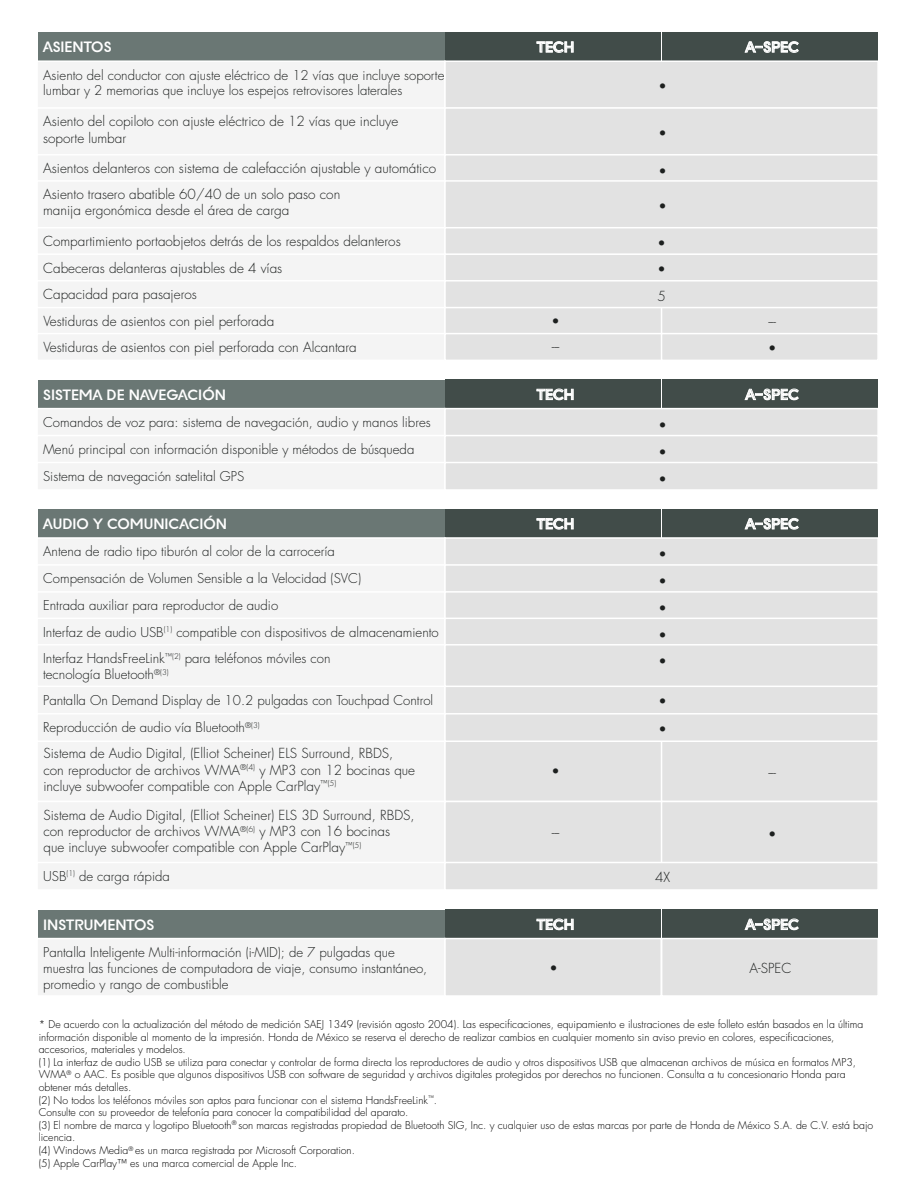
<style>
.page{position:relative;width:918px;height:1188px;background:#fff}
.page>*{position:absolute;margin:0;border:0;box-sizing:border-box;transform-origin:0 0}
.t1{font:700 14.25px "Acura Bespoke";color:#fff}
.t2{font:300 13.5px/16.2px "Futura Std";color:#1d201f}
.t3{font:300 13.2px/15.9px "Futura Std";color:#1d201f}
.t4{font:300 10.5px/12.6px "Futura Std";color:#000}
</style>
<div class="page">
<div style="left:38px;top:32px;width:593px;height:29px;background:#6a7774"></div>
<div style="left:36px;top:307px;width:410px;height:28px;background:#f4f4f4"></div>
<div style="left:445px;top:32px;width:216px;height:28px;background:#414c49"></div>
<svg style="left:537px;top:41px;width:37px;height:12px"></svg>
<div style="left:662px;top:32px;width:215px;height:28px;background:#414c49"></div>
<svg style="left:745px;top:41px;width:54px;height:12px"></svg>
<div style="left:36px;top:739px;width:410px;height:63px;background:#f4f4f4"></div>
<div style="left:36px;top:801px;width:410px;height:63px;background:#f4f4f4;border:2px solid #fff"></div>
<div style="left:36px;top:333px;width:410px;height:28px;background:#f4f4f4;border:2px solid #fff"></div>
<div style="left:36px;top:60px;width:410px;height:49px;background:#f4f4f4;border:2px solid #fff"></div>
<div style="left:38px;top:380px;width:593px;height:29px;background:#6a7774"></div>
<div style="left:445px;top:380px;width:216px;height:28px;background:#414c49"></div>
<svg style="left:537px;top:389px;width:37px;height:11px"></svg>
<div style="left:662px;top:380px;width:215px;height:28px;background:#414c49"></div>
<svg style="left:745px;top:388px;width:54px;height:12px"></svg>
<div style="left:36px;top:408px;width:410px;height:29px;background:#f4f4f4;border:2px solid #fff"></div>
<div style="left:36px;top:435px;width:410px;height:29px;background:#f4f4f4;border:2px solid #fff"></div>
<div style="left:36px;top:462px;width:410px;height:29px;background:#f4f4f4;border:2px solid #fff"></div>
<svg style="left:443px;top:407px;width:435px;height:84px;background:#e2e2e2"></svg>
<div style="left:38px;top:509px;width:593px;height:29px;background:#6a7774"></div>
<div style="left:445px;top:509px;width:216px;height:28px;background:#414c49"></div>
<svg style="left:537px;top:518px;width:37px;height:12px"></svg>
<div style="left:662px;top:509px;width:215px;height:28px;background:#414c49"></div>
<svg style="left:745px;top:517px;width:54px;height:13px"></svg>
<div style="left:36px;top:537px;width:410px;height:29px;background:#f4f4f4;border:2px solid #fff"></div>
<div style="left:38px;top:910px;width:593px;height:29px;background:#6a7774"></div>
<div style="left:445px;top:910px;width:216px;height:28px;background:#414c49"></div>
<svg style="left:537px;top:919px;width:37px;height:11px"></svg>
<div style="left:662px;top:910px;width:215px;height:28px;background:#414c49"></div>
<svg style="left:745px;top:918px;width:54px;height:12px"></svg>
<div style="left:36px;top:938px;width:410px;height:59px;background:#f4f4f4;border:2px solid #fff"></div>
<svg style="left:443px;top:937px;width:435px;height:60px;background:#e1e1e1"></svg>
<div style="left:36px;top:564px;width:410px;height:29px;background:#f4f4f4"></div>
<div style="left:36px;top:591px;width:410px;height:29px;background:#f4f4f4"></div>
<div style="left:36px;top:618px;width:410px;height:29px;background:#f4f4f4;border:2px solid #fff"></div>
<div style="left:36px;top:686px;width:410px;height:29px;background:#f4f4f4"></div>
<div style="left:36px;top:713px;width:410px;height:29px;background:#f4f4f4;border:2px solid #fff"></div>
<div style="left:36px;top:862px;width:410px;height:29px;background:#f4f4f4;border:2px solid #fff"></div>
<div style="left:36px;top:644px;width:410px;height:43px;background:#f4f4f4;border:2px solid #fff"></div>
<svg style="left:443px;top:536px;width:435px;height:355px;background:#e3e3e3"></svg>
<div style="left:36px;top:107px;width:410px;height:49px;background:#f4f4f4"></div>
<div style="left:36px;top:154px;width:410px;height:28px;background:#f4f4f4"></div>
<div style="left:36px;top:180px;width:410px;height:49px;background:#f4f4f4"></div>
<div style="left:36px;top:227px;width:410px;height:28px;background:#f4f4f4;border:2px solid #fff"></div>
<div style="left:36px;top:253px;width:410px;height:29px;background:#f4f4f4"></div>
<div style="left:36px;top:280px;width:410px;height:28px;background:#f4f4f4;border:2px solid #fff"></div>
<svg style="left:443px;top:60px;width:435px;height:301px;background:#e3e3e3"></svg>
<h1 class="t1" style="left:43px;top:38px;width:70px">ASIENTOS</h1>
<p class="t3" style="left:43px;top:67px;width:403px">Asiento del conductor con ajuste eléctrico de 12 vías que incluye soporte lumbar y 2 memorias que incluye los espejos retrovisores laterales</p>
<p class="t2" style="left:43px;top:114px;width:357px">Asiento del copiloto con ajuste eléctrico de 12 vías que incluye soporte lumbar</p>
<h1 class="t1" style="left:537px;top:38px;width:39px">TECH</h1>
<h1 class="t1" style="left:746px;top:38px;width:55px">A-SPEC</h1>
<p class="t2" style="left:658px;top:78px;width:10px">•</p>
<p class="t2" style="left:658px;top:125px;width:10px">•</p>
<p class="t2" style="left:43px;top:161px;width:395px">Asientos delanteros con sistema de calefacción ajustable y automático</p>
<p class="t2" style="left:658px;top:163px;width:10px">•</p>
<p class="t2" style="left:43px;top:187px;width:299px">Asiento trasero abatible 60/40 de un solo paso con manija ergonómica desde el área de carga</p>
<p class="t2" style="left:658px;top:198px;width:10px">•</p>
<p class="t2" style="left:43px;top:233px;width:359px">Compartimiento portaobjetos detrás de los respaldos delanteros</p>
<p class="t2" style="left:657px;top:235px;width:10px">•</p>
<p class="t2" style="left:43px;top:260px;width:241px">Cabeceras delanteras ajustables de 4 vías</p>
<p class="t2" style="left:657px;top:261px;width:10px">•</p>
<p class="t2" style="left:43px;top:287px;width:155px">Capacidad para pasajeros</p>
<p class="t2" style="left:657px;top:288px;width:10px">5</p>
<p class="t2" style="left:43px;top:313px;width:232px">Vestiduras de asientos con piel perforada</p>
<p class="t2" style="left:551px;top:313px;width:10px">•</p>
<p class="t2" style="left:768px;top:314px;width:9px">---</p>
<p class="t2" style="left:43px;top:339px;width:315px">Vestiduras de asientos con piel perforada con Alcantara</p>
<p class="t2" style="left:552px;top:339px;width:9px">---</p>
<p class="t2" style="left:768px;top:341px;width:10px">•</p>
<h1 class="t1" style="left:43px;top:385px;width:184px">SISTEMA DE NAVEGACIÓN</h1>
<h1 class="t1" style="left:537px;top:385px;width:39px">TECH</h1>
<h1 class="t1" style="left:746px;top:385px;width:55px">A-SPEC</h1>
<p class="t3" style="left:43px;top:415px;width:389px">Comandos de voz para: sistema de navegación, audio y manos libres</p>
<p class="t2" style="left:658px;top:417px;width:10px">•</p>
<p class="t3" style="left:43px;top:442px;width:373px">Menú principal con información disponible y métodos de búsqueda</p>
<p class="t2" style="left:658px;top:444px;width:10px">•</p>
<p class="t3" style="left:43px;top:469px;width:203px">Sistema de navegación satelital GPS</p>
<p class="t2" style="left:658px;top:471px;width:10px">•</p>
<h1 class="t1" style="left:43px;top:515px;width:185px">AUDIO Y COMUNICACIÓN</h1>
<h1 class="t1" style="left:537px;top:515px;width:39px">TECH</h1>
<h1 class="t1" style="left:746px;top:515px;width:55px">A-SPEC</h1>
<p class="t3" style="left:43px;top:544px;width:293px">Antena de radio tipo tiburón al color de la carrocería</p>
<p class="t2" style="left:658px;top:547px;width:10px">•</p>
<p class="t3" style="left:43px;top:571px;width:320px">Compensación de Volumen Sensible a la Velocidad (SVC)</p>
<p class="t2" style="left:658px;top:574px;width:10px">•</p>
<p class="t3" style="left:43px;top:598px;width:237px">Entrada auxiliar para reproductor de audio</p>
<p class="t2" style="left:658px;top:601px;width:10px">•</p>
<p class="t3" style="left:43px;top:624px;width:397px">Interfaz de audio USB<sup>(1)</sup> compatible con dispositivos de almacenamiento</p>
<p class="t2" style="left:658px;top:627px;width:10px">•</p>
<p class="t3" style="left:43px;top:651px;width:289px">Interfaz HandsFreeLink<sup>™(2)</sup> para teléfonos móviles con tecnología Bluetooth<sup>®(3)</sup></p>
<p class="t2" style="left:658px;top:654px;width:10px">•</p>
<p class="t3" style="left:43px;top:692px;width:392px">Pantalla On Demand Display de 10.2 pulgadas con Touchpad Control</p>
<p class="t2" style="left:658px;top:694px;width:10px">•</p>
<p class="t3" style="left:43px;top:720px;width:218px">Reproducción de audio vía Bluetooth<sup>®(3)</sup></p>
<p class="t2" style="left:658px;top:721px;width:10px">•</p>
<p class="t2" style="left:43px;top:746px;width:373px">Sistema de Audio Digital, (Elliot Scheiner) ELS Surround, RBDS, con reproductor de archivos WMA<sup>®(4)</sup> y MP3 con 12 bocinas que incluye subwoofer compatible con Apple CarPlay<sup>™(5)</sup></p>
<p class="t2" style="left:43px;top:807px;width:373px">Sistema de Audio Digital, (Elliot Scheiner) ELS 3D Surround, RBDS, con reproductor de archivos WMA<sup>®(6)</sup> y MP3 con 16 bocinas<br>que incluye subwoofer compatible con Apple CarPlay<sup>™(5)</sup></p>
<p class="t2" style="left:551px;top:764px;width:10px">•</p>
<p class="t2" style="left:768px;top:765px;width:9px">---</p>
<p class="t2" style="left:552px;top:825px;width:9px">---</p>
<p class="t2" style="left:768px;top:827px;width:10px">•</p>
<p class="t3" style="left:43px;top:868px;width:128px">USB<sup>(1)</sup> de carga rápida</p>
<p class="t2" style="left:655px;top:870px;width:17px">4X</p>
<h1 class="t1" style="left:43px;top:915px;width:113px">INSTRUMENTOS</h1>
<h1 class="t1" style="left:537px;top:915px;width:39px">TECH</h1>
<h1 class="t1" style="left:746px;top:915px;width:55px">A-SPEC</h1>
<p class="t3" style="left:43px;top:945px;width:386px">Pantalla Inteligente Multi-información (i-MID); de 7 pulgadas que muestra las funciones de computadora de viaje, consumo instantáneo, promedio y rango de combustible</p>
<p class="t2" style="left:550px;top:961px;width:10px">•</p>
<p class="t2" style="left:750px;top:961px;width:43px">A-SPEC</p>
<p class="t4" style="left:39px;top:1018px;width:836px">* De acuerdo con la actualización del método de medición SAEJ 1349 (revisión agosto 2004). Las especificaciones, equipamiento e ilustraciones de este folleto están basados en la última información disponible al momento de la impresión. Honda de México se reserva el derecho de realizar cambios en cualquier momento sin aviso previo en colores, especificaciones, accesorios, materiales y modelos.<br>(1) La interfaz de audio USB se utiliza para conectar y controlar de forma directa los reproductores de audio y otros dispositivos USB que almacenan archivos de música en formatos MP3, WMA<sup>®</sup> o AAC. Es posible que algunos dispositivos USB con software de seguridad y archivos digitales protegidos por derechos no funcionen. Consulta a tu concesionario Honda para obtener más detalles.<br>(2) No todos los teléfonos móviles son aptos para funcionar con el sistema HandsFreeLink<sup>™</sup>.<br>Consulte con su proveedor de telefonía para conocer la compatibilidad del aparato.<br>(3) El nombre de marca y logotipo Bluetooth<sup>®</sup> son marcas registradas propiedad de Bluetooth SIG, Inc. y cualquier uso de estas marcas por parte de Honda de México S.A. de C.V. está bajo licencia.<br>(4) Windows Media<sup>®</sup> es un marca registrada por Microsoft Corporation.<br>(5) Apple CarPlay™ es una marca comercial de Apple Inc.</p>
</div>
